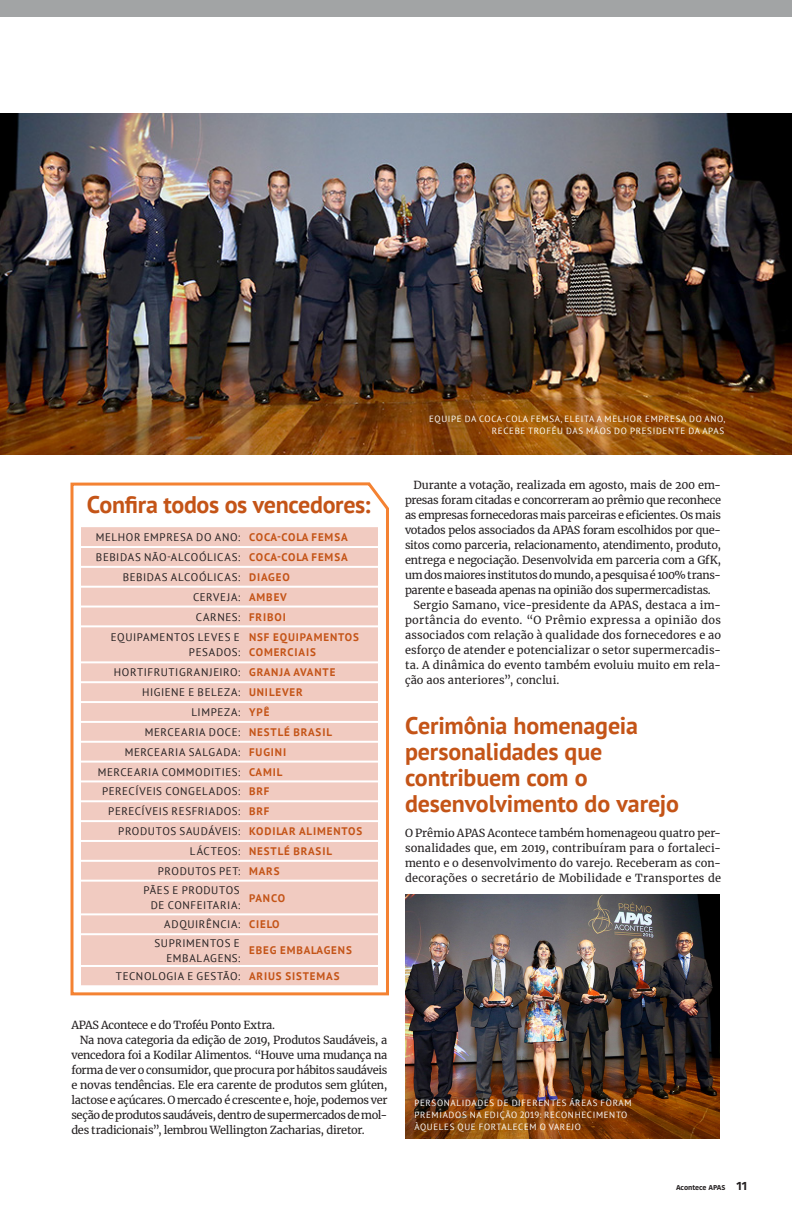
<style>
.page{position:relative;width:792px;height:1224px;background:#fff}
.page>*{position:absolute;margin:0;border:0;box-sizing:border-box;transform-origin:0 0}
.SUBTITULOS{font:700 24px/26px "PT Sans";letter-spacing:-.005em;color:#c45417}
.TEXTO{font:11px/15px "Merriweather";letter-spacing:-.01em;color:#231f20;text-align:justify}
.categoria{font:11px/15px "PT Sans";letter-spacing:.055em;color:#231f20;text-align:right}
.vencedores{font:700 11px/15px "PT Sans";letter-spacing:.08em;color:#c45417}
.TEXTO-2{font:11px "Merriweather";letter-spacing:-.03em;color:#231f20}
.legenda1{font:9px/12px "PT Sans";letter-spacing:.075em;color:#fff;text-align:right}
.t1{font:700 7px "Kohinoor Bangla";letter-spacing:-.005em;color:#231f20}
.s1{font-size:12px}
</style>
<div class="page">
<img style="left:405px;top:895px;width:315px;height:244px">
<img style="left:0;top:113px;width:792px;height:341px">
<svg style="left:70px;top:482px;width:319px;height:514px"></svg>
<div style="left:0;top:0;width:792px;height:17px;background:#a2a4a5"></div>
<p class="legenda1" style="left:429px;top:412px;width:298px">EQUIPE DA COCA-COLA FEMSA, ELEITA A MELHOR EMPRESA DO ANO,<br>RECEBE TROFÉU DAS MÃOS DO PRESIDENTE DA APAS</p>
<p class="SUBTITULOS" style="left:87px;top:491px;width:285px">Confira todos os vencedores:</p>
<p class="categoria" style="left:96px;top:530px;width:146px">MELHOR EMPRESA DO ANO:</p>
<p class="vencedores" style="left:249px;top:530px;width:100px">COCA-COLA FEMSA</p>
<p class="categoria" style="left:96px;top:549px;width:146px">BEBIDAS NÃO-ALCOÓLICAS:</p>
<p class="vencedores" style="left:249px;top:549px;width:100px">COCA-COLA FEMSA</p>
<p class="categoria" style="left:123px;top:569px;width:119px">BEBIDAS ALCOÓLICAS:</p>
<p class="vencedores" style="left:249px;top:569px;width:42px">DIAGEO</p>
<p class="categoria" style="left:193px;top:589px;width:49px">CERVEJA:</p>
<p class="vencedores" style="left:249px;top:589px;width:39px">AMBEV</p>
<p class="categoria" style="left:196px;top:609px;width:46px">CARNES:</p>
<p class="vencedores" style="left:249px;top:609px;width:38px">FRIBOI</p>
<p class="categoria" style="left:111px;top:629px;width:131px">EQUIPAMENTOS LEVES E<br>PESADOS:</p>
<p class="vencedores" style="left:249px;top:629px;width:111px">NSF EQUIPAMENTOS<br>COMERCIAIS</p>
<p class="categoria" style="left:114px;top:665px;width:128px">HORTIFRUTIGRANJEIRO:</p>
<p class="vencedores" style="left:249px;top:665px;width:88px">GRANJA AVANTE</p>
<p class="categoria" style="left:142px;top:685px;width:99px">HIGIENE E BELEZA:</p>
<p class="vencedores" style="left:249px;top:685px;width:55px">UNILEVER</p>
<p class="categoria" style="left:191px;top:704px;width:50px">LIMPEZA:</p>
<p class="vencedores" style="left:249px;top:705px;width:22px">YPÊ</p>
<p class="categoria" style="left:145px;top:724px;width:97px">MERCEARIA DOCE:</p>
<p class="vencedores" style="left:249px;top:724px;width:84px">NESTLÉ BRASIL</p>
<p class="categoria" style="left:125px;top:744px;width:117px">MERCEARIA SALGADA:</p>
<p class="vencedores" style="left:249px;top:744px;width:39px">FUGINI</p>
<p class="categoria" style="left:98px;top:764px;width:144px">MERCEARIA COMMODITIES:</p>
<p class="vencedores" style="left:249px;top:764px;width:35px">CAMIL</p>
<p class="categoria" style="left:102px;top:784px;width:140px">PERECÍVEIS CONGELADOS:</p>
<p class="vencedores" style="left:249px;top:784px;width:22px">BRF</p>
<p class="categoria" style="left:108px;top:804px;width:133px">PERECÍVEIS RESFRIADOS:</p>
<p class="vencedores" style="left:249px;top:804px;width:22px">BRF</p>
<p class="categoria" style="left:118px;top:824px;width:123px">PRODUTOS SAUDÁVEIS:</p>
<p class="vencedores" style="left:249px;top:824px;width:115px">KODILAR ALIMENTOS</p>
<p class="categoria" style="left:190px;top:843px;width:52px">LÁCTEOS:</p>
<p class="vencedores" style="left:249px;top:843px;width:84px">NESTLÉ BRASIL</p>
<p class="categoria" style="left:158px;top:863px;width:84px">PRODUTOS PET:</p>
<p class="vencedores" style="left:249px;top:863px;width:32px">MARS</p>
<p class="categoria" style="left:143px;top:883px;width:98px">PÃES E PRODUTOS<br>DE CONFEITARIA:</p>
<p class="vencedores" style="left:249px;top:890px;width:38px">PANCO</p>
<p class="categoria" style="left:164px;top:917px;width:77px">ADQUIRÊNCIA:</p>
<p class="vencedores" style="left:249px;top:917px;width:32px">CIELO</p>
<p class="categoria" style="left:155px;top:935px;width:87px">SUPRIMENTOS E<br>EMBALAGENS:</p>
<p class="vencedores" style="left:249px;top:943px;width:104px">EBEG EMBALAGENS</p>
<p class="categoria" style="left:116px;top:968px;width:126px">TECNOLOGIA E GESTÃO:</p>
<p class="vencedores" style="left:249px;top:968px;width:92px">ARIUS SISTEMAS</p>
<p class="TEXTO-2" style="left:71px;top:1017px;width:205px">APAS Acontece e do Troféu Ponto Extra.</p>
<p class="TEXTO" style="left:71px;top:1032px;width:318px;text-indent:9px">Na nova categoria da edição de 2019, Produtos Saudáveis, a vencedora foi a Kodilar Alimentos. “Houve uma mudança na forma de ver o consumidor, que procura por hábitos saudáveis e novas tendências. Ele era carente de produtos sem glúten, lactose e açúcares. O mercado é crescente e, hoje, podemos ver seção de produtos saudáveis, dentro de supermercados de mol&shy;des tradicionais”, lembrou Wellington Zacharias, diretor.</p>
<p class="TEXTO" style="left:405px;top:477px;width:318px;text-indent:9px">Durante a votação, realizada em agosto, mais de 200 em&shy;presas foram citadas e concorreram ao prêmio que reconhece as empresas fornecedoras mais parceiras e eficientes. Os mais votados pelos associados da APAS foram escolhidos por que&shy;sitos como parceria, relacionamento, atendimento, produto, entrega e negociação. Desenvolvida em parceria com a GfK, um dos maiores institutos do mundo, a pesquisa é 100% trans&shy;parente e baseada apenas na opinião dos supermercadistas.</p>
<p class="TEXTO" style="left:405px;top:597px;width:318px;text-indent:9px">Sergio Samano, vice-presidente da APAS, destaca a im&shy;portância do evento. “O Prêmio expressa a opinião dos associados com relação à qualidade dos fornecedores e ao esforço de atender e potencializar o setor supermercadis&shy;ta. A dinâmica do evento também evoluiu muito em rela&shy;ção aos anteriores”, conclui.</p>
<p class="SUBTITULOS" style="left:405px;top:712px;width:275px">Cerimônia homenageia personalidades que contribuem com o desenvolvimento do varejo</p>
<p class="TEXTO" style="left:405px;top:825px;width:318px">O Prêmio APAS Acontece também homenageou quatro per&shy;sonalidades que, em 2019, contribuíram para o fortaleci&shy;mento e o desenvolvimento do varejo. Receberam as con&shy;decorações o secretário de Mobilidade e Transportes de</p>
<p class="legenda1" style="left:414px;top:1097px;width:219px;text-align:left">PERSONALIDADES DE DIFERENTES ÁREAS FORAM<br>PREMIADOS NA EDIÇÃO 2019: RECONHECIMENTO<br>ÀQUELES QUE FORTALECEM O VAREJO</p>
<p class="t1" style="left:676px;top:1182px;width:73px">Acontece APAS <span class="s1">11</span></p>
</div>
